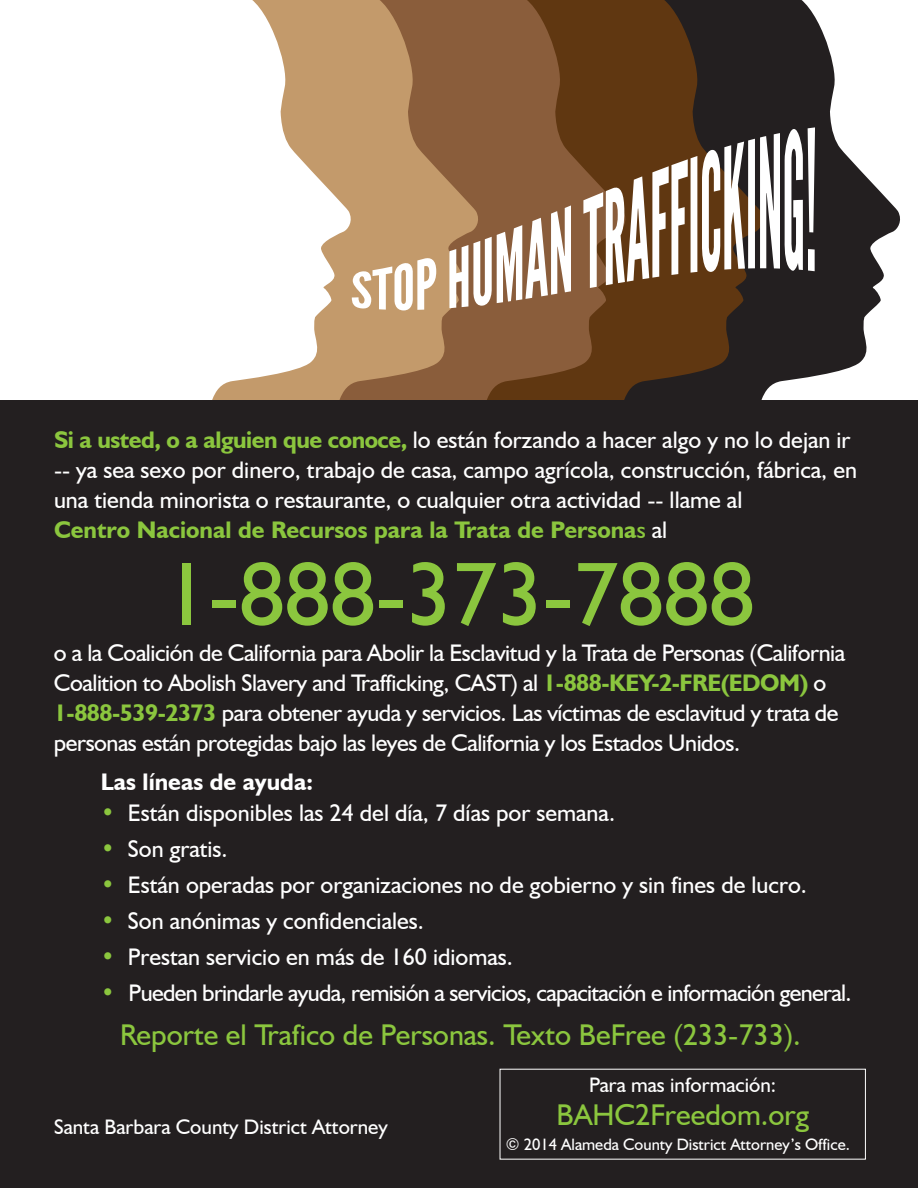
<style>
.page{position:relative;width:918px;height:1188px;background:#fff}
.page>*{position:absolute;margin:0;border:0;box-sizing:border-box;transform-origin:0 0}
.t1{font:90px "Humanist 521 BT";color:#8bc63e}
.t2{font:30px "Humanist 521 BT";color:#8bc63e}
.t3{font:24px/30px "Humanist 521 BT";color:#fff}
.t4{font:24px/30px "Humanist 521 BT";letter-spacing:-.02em;color:#fff}
.t5{font:24px "Humanist 521 BT";letter-spacing:-.03em;color:#fff}
.t6{font:700 24px "Humanist 521 BT";color:#fff}
.t7{font:21px "Humanist 521 BT";color:#fff}
.t8{font:16.5px "Humanist 521 BT";color:#fff}
.s1{font-weight:700;color:#8bc63e}
.s2{color:#8bc63e}
</style>
<div class="page">
<svg style="left:766px;top:0;width:134px;height:391px;fill:#231f20"></svg>
<svg style="left:629px;top:0;width:137px;height:400px;background:#412b18"></svg>
<svg style="left:481px;top:0;width:148px;height:400px;background:#794d2a"></svg>
<svg style="left:354px;top:0;width:127px;height:400px;background:#a97f55"></svg>
<svg style="left:212px;top:0;width:142px;height:400px"></svg>
<div style="left:0;top:400px;width:918px;height:788px;background:#231f20"></div>
<svg style="left:352px;top:257px;width:84px;height:54px"></svg>
<svg style="left:449px;top:205px;width:122px;height:103px"></svg>
<svg style="left:583px;top:127px;width:232px;height:161px"></svg>
<p class="t3" style="left:54px;top:425px;width:805px"><span class="s1">Si a usted, o a alguien que conoce,</span> lo están forzando a hacer algo y no lo dejan ir -- ya sea sexo por dinero, trabajo de casa, campo agrícola, construcción, fábrica, en una tienda minorista o restaurante, o cualquier otra actividad -- llame al<br><span class="s1">Centro Nacional de Recursos para la Trata de Persona</span><span class="s2">s</span> al</p>
<h1 class="t1" style="left:163px;top:538px;width:593px">1-888-373-7888</h1>
<p class="t4" style="left:54px;top:637px;width:793px">o a la Coalición de California para Abolir la Esclavitud y la Trata de Personas (California Coalition to Abolish Slavery and Trafficking, CAST) al <span class="s1">1-888-KEY-2-FRE(EDOM)</span> o <span class="s1">1-888-539-2373</span> para obtener ayuda y servicios. Las víctimas de esclavitud y trata de personas están protegidas bajo las leyes de California y los Estados Unidos.</p>
<p class="t6" style="left:101px;top:766px;width:214px">Las líneas de ayuda:</p>
<p class="t3" style="left:101px;top:797px;width:516px"><span class="s1">•</span> Están disponibles las 24 del día, 7 días por semana.</p>
<p class="t3" style="left:101px;top:833px;width:128px"><span class="s1">•</span> Son gratis.</p>
<p class="t3" style="left:101px;top:869px;width:708px"><span class="s1">•</span> Están operadas por organizaciones no de gobierno y sin fines de lucro.</p>
<p class="t3" style="left:101px;top:905px;width:325px"><span class="s1">•</span> Son anónimas y confidenciales.</p>
<p class="t3" style="left:101px;top:941px;width:414px"><span class="s1">•</span> Prestan servicio en más de 160 idiomas.</p>
<p class="t5" style="left:101px;top:978px;width:752px"><span class="s1">•</span> Pueden brindarle ayuda, remisión a servicios, capacitación e información general.</p>
<p class="t2" style="left:120px;top:1016px;width:682px">Reporte el Trafico de Personas. Texto BeFree (233-733).</p>
<p class="t7" style="left:589px;top:1072px;width:188px">Para mas información:</p>
<p class="t2" style="left:556px;top:1096px;width:254px">BAHC2Freedom.org</p>
<p class="t8" style="left:506px;top:1134px;width:346px">© 2014 Alameda County District Attorney’s Office.</p>
<p class="t7" style="left:54px;top:1114px;width:335px">Santa Barbara County District Attorney</p>
</div>
